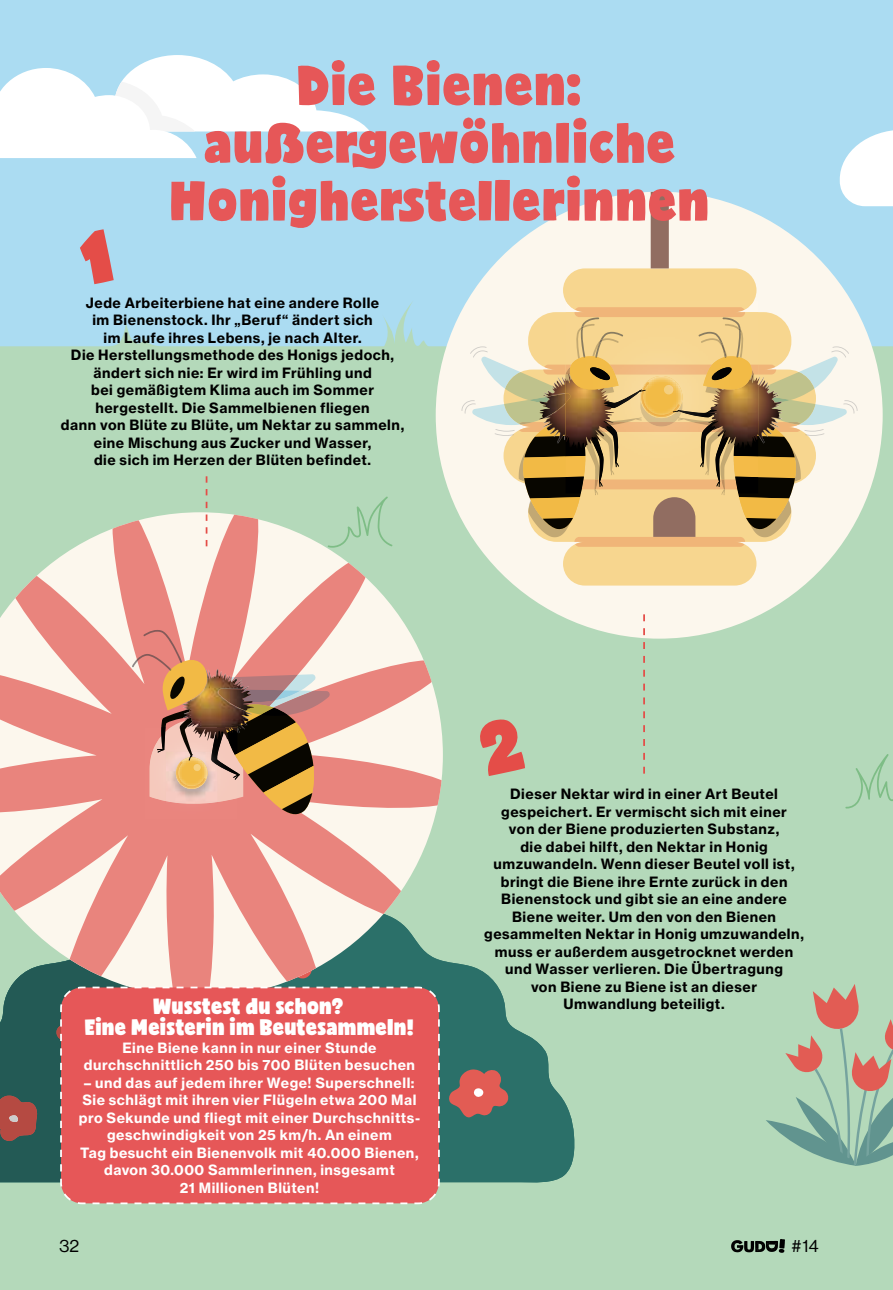
<style>
.page{position:relative;width:893px;height:1290px;background:#fff}
.page>*{position:absolute;margin:0;border:0;box-sizing:border-box;transform-origin:0 0}
.t1{font:52.5px/57.8px "Bjola";letter-spacing:.03em;color:#e65758;text-align:center}
.t2{font:21px/21px "Bjola";letter-spacing:.02em;color:#fff;text-align:center}
.t3{font:17.5px "N Haas Grotesk DS Pro 55 Rg";color:#000}
.t4{font:14px/17.5px "N Haas Grotesk TX Pro 75 Bd";letter-spacing:.04em;color:#000;text-align:center}
.t5{font:14px/17.5px "N Haas Grotesk TX Pro 75 Bd";letter-spacing:.04em;color:#fff;text-align:center}
</style>
<div class="page">
<div style="left:0;top:0;width:893px;height:351px;background:#abdcf2"></div>
<div style="left:0;top:322px;width:893px;height:968px;background:#b4d9ba"></div>
<svg style="left:766px;top:984px;width:127px;height:182px;background:#acbca5"></svg>
<svg style="left:840px;top:130px;width:53px;height:76px"></svg>
<svg style="left:0;top:55px;width:370px;height:103px"></svg>
<svg style="left:845px;top:754px;width:48px;height:54px;background:#acd5b3"></svg>
<svg style="left:372px;top:302px;width:71px;height:51px"></svg>
<svg style="left:328px;top:496px;width:64px;height:16px"></svg>
<svg style="left:0;top:895px;width:575px;height:289px;background:#6aa18e"></svg>
<svg style="left:448px;top:1069px;width:61px;height:48px;background:#a4665e"></svg>
<div style="left:0;top:997px;width:59px;height:185px;background:#235a55"></div>
<svg style="left:0;top:1095px;width:38px;height:47px;background:#93514a"></svg>
<svg style="left:0;top:512px;width:443px;height:485px;background:#e3bbaf"></svg>
<img style="left:321px;top:691px;width:10px;height:24px">
<img style="left:145px;top:818px;width:92px;height:2px">
<svg style="left:132px;top:630px;width:189px;height:188px;background:#c58a71"></svg>
<div style="left:436px;top:192px;width:447px;height:447px;background:#fcf7ed;border-radius:50%"></div>
<svg style="left:503px;top:268px;width:313px;height:317px;fill:#f7d68f"></svg>
<svg style="left:651px;top:192px;width:18px;height:76px"></svg>
<img style="left:754px;top:301px;width:4px;height:11px">
<div style="left:566px;top:301px;width:188px;height:25px;background:#f7d690"></div>
<div style="left:574px;top:307px;width:171px;height:10px;background:#f0b579"></div>
<img style="left:722px;top:317px;width:19px;height:9px">
<img style="left:581px;top:317px;width:18px;height:9px">
<svg style="left:461px;top:326px;width:396px;height:221px"></svg>
<svg style="left:643px;top:614px;width:2px;height:160px"></svg>
<svg style="left:206px;top:476px;width:1px;height:70px"></svg>
<svg style="left:56px;top:936px;width:362px;height:239px;background:#b0a79f"></svg>
<div style="left:59px;top:986px;width:382px;height:219px;background:#e65758"></div>
<svg style="left:731px;top:1239px;width:54px;height:14px"></svg>
<div style="left:474px;top:716px;width:52px;height:61px;background:#b4d9ba"></div>
<h1 class="t1" style="left:171px;top:56px;width:540px">Die Bienen: außergewöhnliche<br>Honigherstellerinnen</h1>
<p class="t4" style="left:61px;top:294px;width:345px">Jede Arbeiterbiene hat eine andere Rolle<br>im Bienenstock. Ihr „Beruf“ ändert sich<br>im Laufe ihres Lebens, je nach Alter.<br>Die Herstellungsmethode des Honigs jedoch, ändert sich nie: Er wird im Frühling und<br>bei gemäßigtem Klima auch im Sommer hergestellt. Die Sammelbienen fliegen<br>dann von Blüte zu Blüte, um Nektar zu sammeln, eine Mischung aus Zucker und Wasser,<br>die sich im Herzen der Blüten befindet.</p>
<h2 class="t2" style="left:85px;top:995px;width:330px">Wusstest du schon?<br>Eine Meisterin im Beutesammeln!</h2>
<p class="t5" style="left:84px;top:1038px;width:333px">Eine Biene kann in nur einer Stunde durchschnittlich 250 bis 700 Blüten besuchen</p>
<p class="t5" style="left:79px;top:1073px;width:343px">– und das auf jedem ihrer Wege! Superschnell:<br>Sie schlägt mit ihren vier Flügeln etwa 200 Mal pro Sekunde und fliegt mit einer Durchschnitts&shy;geschwindigkeit von 25 km/h. An einem<br>Tag besucht ein Bienenvolk mit 40.000 Bienen, davon 30.000 Sammlerinnen, insgesamt<br>21 Millionen Blüten!</p>
<p class="t4" style="left:484px;top:785px;width:321px">Dieser Nektar wird in einer Art Beutel gespeichert. Er vermischt sich mit einer<br>von der Biene produzierten Substanz,<br>die dabei hilft, den Nektar in Honig umzuwandeln. Wenn dieser Beutel voll ist, bringt die Biene ihre Ernte zurück in den Bienenstock und gibt sie an eine andere Biene weiter. Um den von den Bienen gesammelten Nektar in Honig umzuwandeln, muss er außerdem ausgetrocknet werden und Wasser verlieren. Die Übertragung<br>von Biene zu Biene ist an dieser Umwandlung beteiligt.</p>
<p class="t3" style="left:60px;top:1236px;width:21px">32</p>
<p class="t3" style="left:792px;top:1236px;width:28px">#14</p>
</div>
